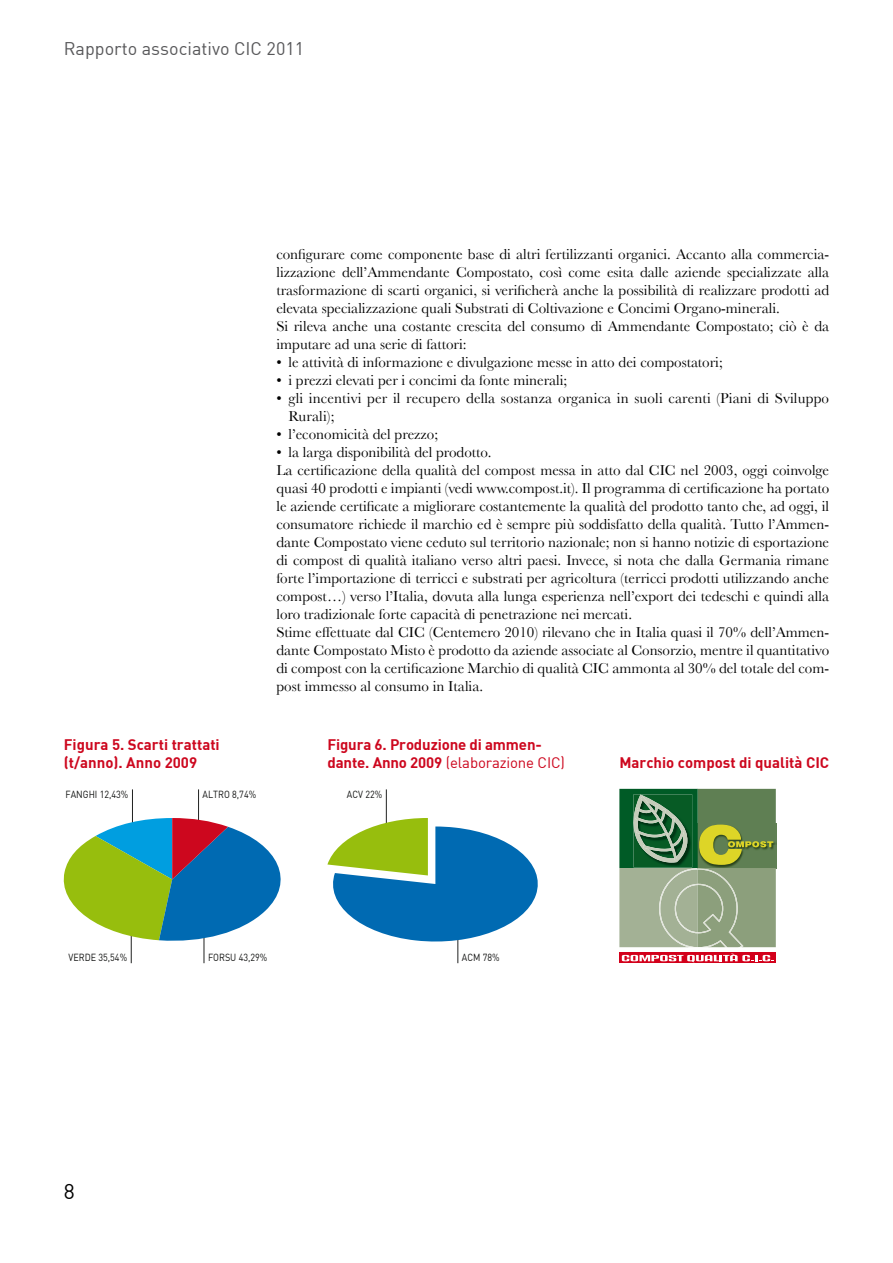
<style>
.page{position:relative;width:893px;height:1263px;background:#fff}
.page>*{position:absolute;margin:0;border:0;box-sizing:border-box;transform-origin:0 0}
.t1{font:21px "DIN";color:#000}
.t2{font:18px "DIN";color:#58585a}
.t3{font:15px/18px "Baskerville";color:#000}
.t4{font:15px/18px "DIN Bold";color:#cd071e}
.t5{font:15px "DIN";letter-spacing:-.01em;color:#cd071e}
.t6{font:10.2px "DIN";color:#111211;scale:.88 1}
.s1{font-family:"DIN Bold"}
</style>
<div class="page">
<hr style="left:131px;top:929px;width:1px;height:34px;background:#111211">
<hr style="left:204px;top:929px;width:1px;height:34px;background:#111211">
<hr style="left:198px;top:789px;width:1px;height:43px;background:#111211">
<hr style="left:132px;top:789px;width:1px;height:43px;background:#111211">
<svg style="left:64px;top:818px;width:217px;height:125px"></svg>
<hr style="left:458px;top:929px;width:1px;height:34px;background:#111211">
<hr style="left:386px;top:789px;width:1px;height:43px;background:#111211">
<svg style="left:327px;top:818px;width:211px;height:128px"></svg>
<div style="left:619px;top:953px;width:156px;height:10px;background:#d3001b"></div>
<svg style="left:619px;top:789px;width:157px;height:173px;background:#81946e"></svg>
<p class="t2" style="left:64px;top:38px;width:242px">Rapporto associativo CIC 2011</p>
<p class="t3" style="left:276px;top:245px;width:554px">configurare come componente base di altri fertilizzanti organici. Accanto alla commercia&shy;lizzazione dell’Ammendante Compostato, così come esita dalle aziende specializzate alla trasformazione di scarti organici, si verificherà anche la possibilità di realizzare prodotti ad elevata specializzazione quali Substrati di Coltivazione e Concimi Organo-minerali.<br>Si rileva anche una costante crescita del consumo di Ammendante Compostato; ciò è da imputare ad una serie di fattori:</p>
<p class="t3" style="left:276px;top:353px;width:448px">• le attività di informazione e divulgazione messe in atto dei compostatori;</p>
<p class="t3" style="left:276px;top:371px;width:292px">• i prezzi elevati per i concimi da fonte minerali;</p>
<p class="t3" style="left:288px;top:389px;width:542px;text-indent:-12px">• gli incentivi per il recupero della sostanza organica in suoli carenti (Piani di Sviluppo<br>Rurali);</p>
<p class="t3" style="left:276px;top:425px;width:163px">• l’economicità del prezzo;</p>
<p class="t3" style="left:276px;top:443px;width:554px">• la larga disponibilità del prodotto.<br>La certificazione della qualità del compost messa in atto dal CIC nel 2003, oggi coinvolge quasi 40 prodotti e impianti (vedi www.compost.it). Il programma di certificazione ha portato le aziende certificate a migliorare costantemente la qualità del prodotto tanto che, ad oggi, il consumatore richiede il marchio ed è sempre più soddisfatto della qualità. Tutto l’Ammen&shy;dante Compostato viene ceduto sul territorio nazionale; non si hanno notizie di esportazione di compost di qualità italiano verso altri paesi. Invece, si nota che dalla Germania rimane forte l’importazione di terricci e substrati per agricoltura (terricci prodotti utilizzando anche compost…) verso l’Italia, dovuta alla lunga esperienza nell’export dei tedeschi e quindi alla loro tradizionale forte capacità di penetrazione nei mercati.<br>Stime effettuate dal CIC (Centemero 2010) rilevano che in Italia quasi il 70% dell’Ammen&shy;dante Compostato Misto è prodotto da aziende associate al Consorzio, mentre il quantitativo di compost con la certificazione Marchio di qualità CIC ammonta al 30% del totale del com&shy;post immesso al consumo in Italia.</p>
<p class="t4" style="left:64px;top:735px;width:157px">Figura 5. Scarti trattati (t/anno). Anno 2009</p>
<p class="t4" style="left:327px;top:735px;width:216px">Figura 6. Produzione di ammen-</p>
<p class="t5" style="left:327px;top:753px;width:239px"><span class="s1">dante. Anno 2009</span> (elaborazione CIC)</p>
<p class="t6" style="left:66px;top:787px;width:73px">FANGHI 12,43%</p>
<p class="t6" style="left:203px;top:787px;width:62px">ALTRO 8,74%</p>
<p class="t6" style="left:347px;top:787px;width:42px">ACV 22%</p>
<p class="t4" style="left:619px;top:753px;width:211px">Marchio compost di qualità CIC</p>
<p class="t6" style="left:69px;top:951px;width:68px">VERDE 35,54%</p>
<p class="t6" style="left:208px;top:951px;width:69px">FORSU 43,29%</p>
<p class="t6" style="left:462px;top:951px;width:44px">ACM 78%</p>
<h1 class="t1" style="left:64px;top:1178px;width:12px">8</h1>
</div>
